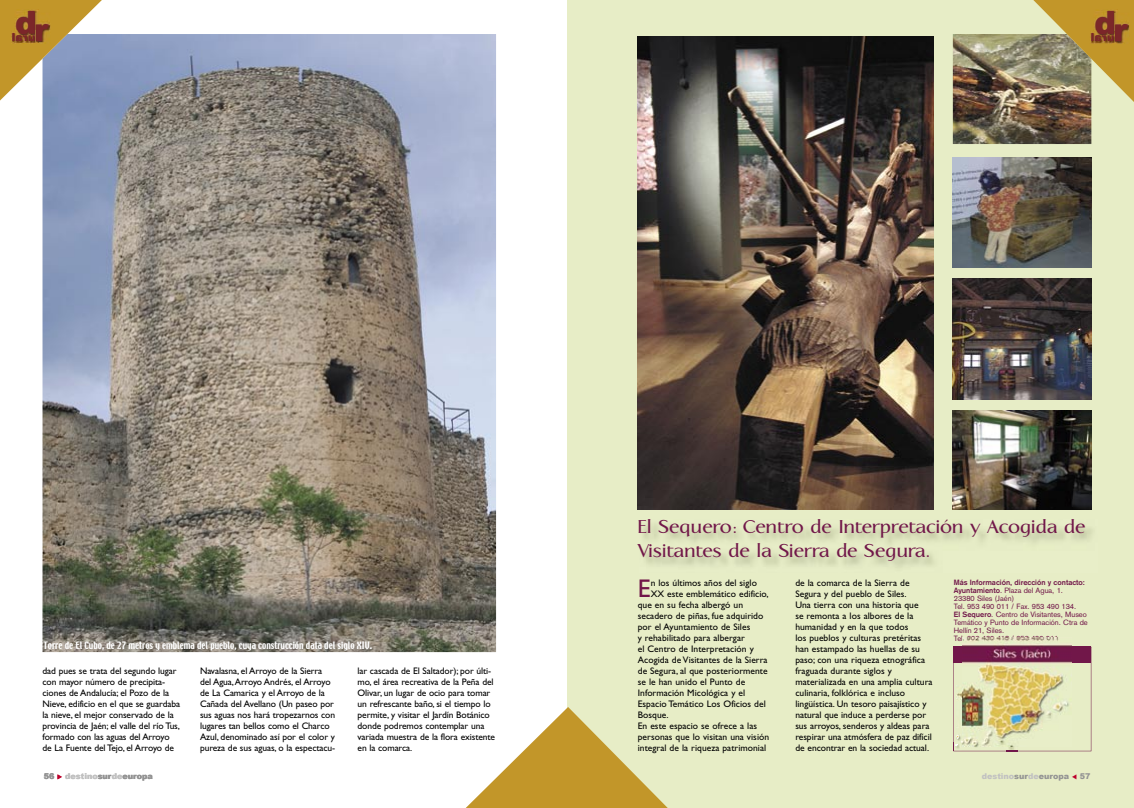
<style>
.page{position:relative;width:1134px;height:808px;background:#fff}
.page>*{position:absolute;margin:0;border:0;box-sizing:border-box;transform-origin:0 0}
.t1{font:900 32.1px "Arial";color:#7b2729}
.t2{font:25.6px "Gill Sans";color:#711749}
.t3{font:600 24px/24px "Aperto";color:#711749}
.t4{font:9.5px/11px "Gill Sans";letter-spacing:-.005em;color:#000}
.t5{font:9px "Techno";color:#fff}
.t6{font:900 8px "Arial";color:#939393}
.t7{font:7.5px/8px "Akzidenz Grotesk";color:#711749}
.s1{font-weight:700}
.s2{color:#bd002b}
.s3{color:#c1c1c1}
</style>
<div class="page">
<div style="left:567px;top:0;width:567px;height:808px;background:#e7edc6"></div>
<svg style="left:466px;top:707px;width:202px;height:101px"></svg>
<img style="left:43px;top:34px;width:453px;height:618px">
<svg style="left:953px;top:647px;width:138px;height:105px"></svg>
<img style="left:638px;top:36px;width:296px;height:473px">
<img style="left:953px;top:157px;width:138px;height:110px">
<img style="left:953px;top:34px;width:138px;height:110px">
<img style="left:953px;top:278px;width:138px;height:121px">
<img style="left:953px;top:410px;width:138px;height:99px">
<img style="left:963px;top:638px;width:108px;height:108px">
<svg style="left:0;top:0;width:116px;height:114px"></svg>
<img style="left:1018px;top:0;width:116px;height:117px">
<h1 class="t1" style="left:15px;top:4px;width:23px">d</h1>
<h1 class="t1" style="left:34px;top:12px;width:16px">r</h1>
<h1 class="t1" style="left:1094px;top:5px;width:23px">d</h1>
<h1 class="t1" style="left:1113px;top:12px;width:16px">r</h1>
<p class="t5" style="left:44px;top:639px;width:330px">Torre de El Cubo, de 27 metros y emblema del pueblo, cuya construcción data del siglo XIV.</p>
<p class="t4" style="left:43px;top:665px;width:139px">dad pues se trata del segundo lugar con mayor número de precipita&shy;ciones de Andalucía; el Pozo de la Nieve, edificio en el que se guardaba la nieve, el mejor conservado de la provincia de Jaén; el valle del río Tus, formado con las aguas del Arroyo de La Fuente del Tejo, el Arroyo de</p>
<p class="t4" style="left:200px;top:665px;width:137px">Navalasna, el Arroyo de la Sierra del Agua, Arroyo Andrés, el Arroyo de La Camarica y el Arroyo de la Cañada del Avellano (Un paseo por sus aguas nos hará tropezarnos con lugares tan bellos como el Charco Azul, denominado así por el color y pureza de sus aguas, o la espectacu-</p>
<p class="t4" style="left:358px;top:665px;width:139px">lar cascada de El Saltador); por últi&shy;mo, el área recreativa de la Peña del<br>Olivar, un lugar de ocio para tomar un refrescante baño, si el tiempo lo permite, y visitar el Jardín Botánico donde podremos contemplar una variada muestra de la flora existente en la comarca.</p>
<h3 class="t3" style="left:638px;top:512px;width:449px">El Sequero: Centro de Interpretación y Acogida de<br>Visitantes de la Sierra de Segura.</h3>
<h2 class="t2" style="left:638px;top:574px;width:14px">E</h2>
<p class="t4" style="left:651px;top:577px;width:108px">n los últimos años del siglo</p>
<p class="t4" style="left:651px;top:588px;width:119px">XX este emblemático edificio,</p>
<p class="t4" style="left:638px;top:599px;width:107px">que en su fecha albergó un</p>
<p class="t4" style="left:638px;top:610px;width:127px">secadero de piñas, fue adquirido</p>
<p class="t4" style="left:638px;top:621px;width:114px">por el Ayuntamiento de Siles</p>
<p class="t4" style="left:638px;top:632px;width:109px">y rehabilitado para albergar</p>
<p class="t4" style="left:638px;top:643px;width:118px">el Centro de Interpretación y</p>
<p class="t4" style="left:638px;top:654px;width:131px">Acogida de Visitantes de la Sierra</p>
<p class="t4" style="left:638px;top:665px;width:131px">de Segura, al que posteriormente</p>
<p class="t4" style="left:638px;top:676px;width:109px">se le han unido el Punto de</p>
<p class="t4" style="left:638px;top:687px;width:109px">Información Micológica y el</p>
<p class="t4" style="left:638px;top:698px;width:129px">Espacio Temático Los Oficios del</p>
<p class="t4" style="left:638px;top:709px;width:32px">Bosque.</p>
<p class="t4" style="left:638px;top:720px;width:121px">En este espacio se ofrece a las</p>
<p class="t4" style="left:638px;top:731px;width:133px">personas que lo visitan una visión</p>
<p class="t4" style="left:638px;top:742px;width:130px">integral de la riqueza patrimonial</p>
<p class="t4" style="left:795px;top:577px;width:139px">de la comarca de la Sierra de<br>Segura y del pueblo de Siles.<br>Una tierra con una historia que<br>se remonta a los albores de la humanidad y en la que todos<br>los pueblos y culturas pretéritas han estampado las huellas de su paso; con una riqueza etnográfica fraguada durante siglos y materializada en una amplia cultura culinaria, folklórica e incluso lingüística. Un tesoro paisajístico y natural que induce a perderse por sus arroyos, senderos y aldeas para respirar una atmósfera de paz difícil de encontrar en la sociedad actual.</p>
<p class="t7" style="left:954px;top:579px;width:135px"><span class="s1">Más Información, dirección y contacto:<br>Ayuntamiento</span>. Plaza del Agua, 1.<br>23380 Siles (Jaén)<br>Tel. 953 490 011 / Fax. 953 490 134.<br><span class="s1">El Sequero</span>. Centro de Visitantes, Museo<br>Temático y Punto de Información. Ctra de<br>Hellín 21, Siles.<br>Tel. 902 430 418 / 953 490 011</p>
<p class="t6" style="left:44px;top:771px;width:110px">56 <span class="s2">◆</span> <span class="s3">destino</span>sur<span class="s3">de</span>europa</p>
<p class="t6" style="left:982px;top:771px;width:110px"><span class="s3">destino</span>sur<span class="s3">de</span>europa <span class="s2">▼</span> 57</p>
</div>
